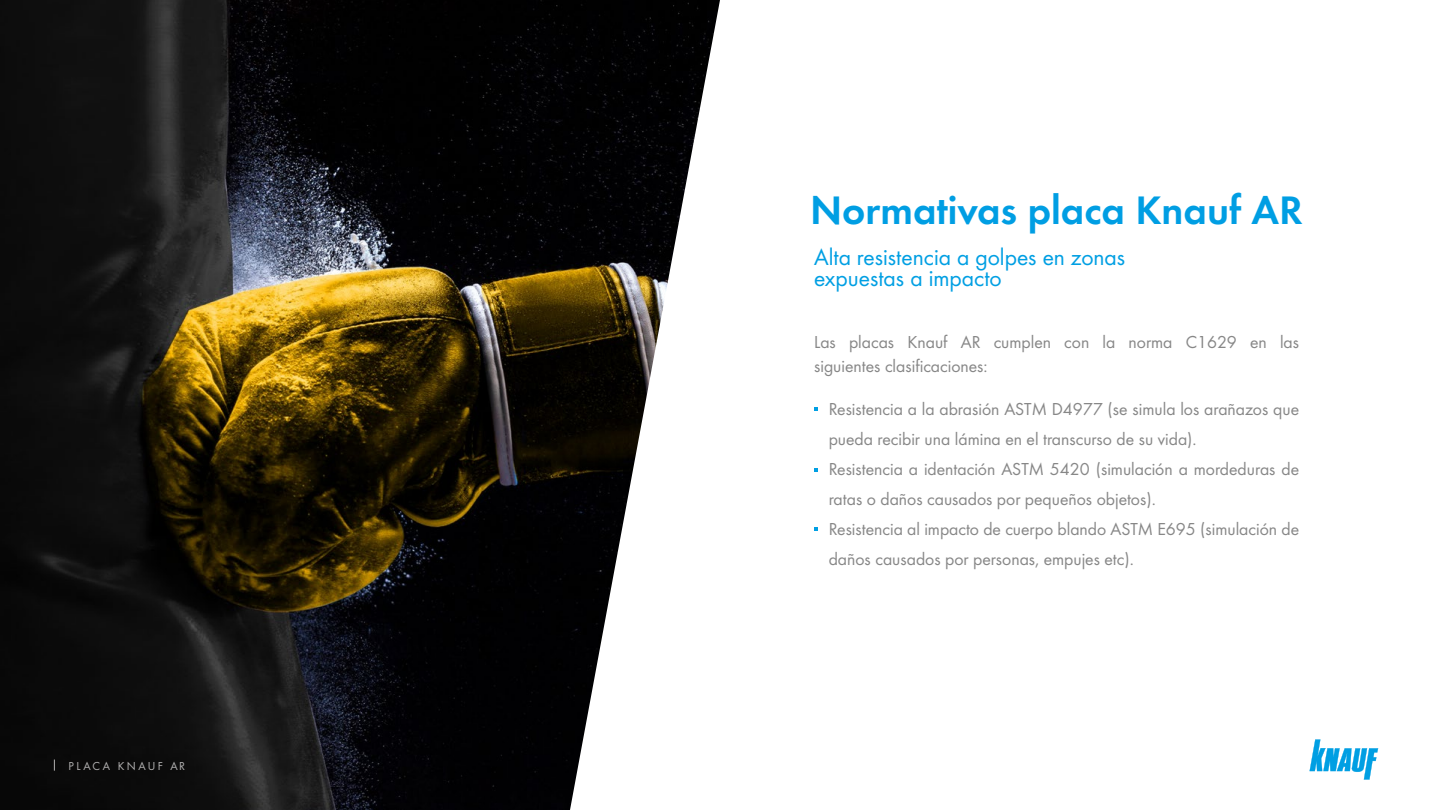
<style>
.page{position:relative;width:1440px;height:810px;background:#fff}
.page>*{position:absolute;margin:0;border:0;box-sizing:border-box;transform-origin:0 0}
.t1{font:41.25px "Futura Dem";color:#009ee3}
.t2{font:24px/21px "Futura Boo";color:#009fe3}
.t3{font:18px/30px "Futura Boo";color:#878787}
.t4{font:12px "Futura Boo";letter-spacing:.2em;color:#b2b1b1}
</style>
<div class="page">
<img style="left:0;top:0;width:570px;height:810px">
<svg style="left:570px;top:0;width:150px;height:810px"></svg>
<svg style="left:814px;top:407px;width:4px;height:4px"></svg>
<svg style="left:814px;top:468px;width:4px;height:4px"></svg>
<svg style="left:814px;top:527px;width:4px;height:4px"></svg>
<svg style="left:1310px;top:739px;width:68px;height:41px"></svg>
<p class="t4" style="left:69px;top:758px;width:118px">PLACA KNAUF AR</p>
<h1 class="t1" style="left:810px;top:180px;width:494px">Normativas placa Knauf AR</h1>
<h2 class="t2" style="left:814px;top:246px;width:313px">Alta resistencia a golpes en zonas expuestas a impacto</h2>
<p class="t3" style="left:814px;top:331px;width:487px;line-height:23.2px">Las placas Knauf AR cumplen con la norma C1629 en las siguientes clasificaciones:</p>
<p class="t3" style="left:829px;top:394px;width:472px">Resistencia a la abrasión ASTM D4977 (se simula los arañazos que pueda recibir una lámina en el transcurso de su vida).<br>Resistencia a identación ASTM 5420 (simulación a mordeduras de ratas o daños causados por pequeños objetos).<br>Resistencia al impacto de cuerpo blando ASTM E695 (simulación de daños causados por personas, empujes etc).</p>
</div>
